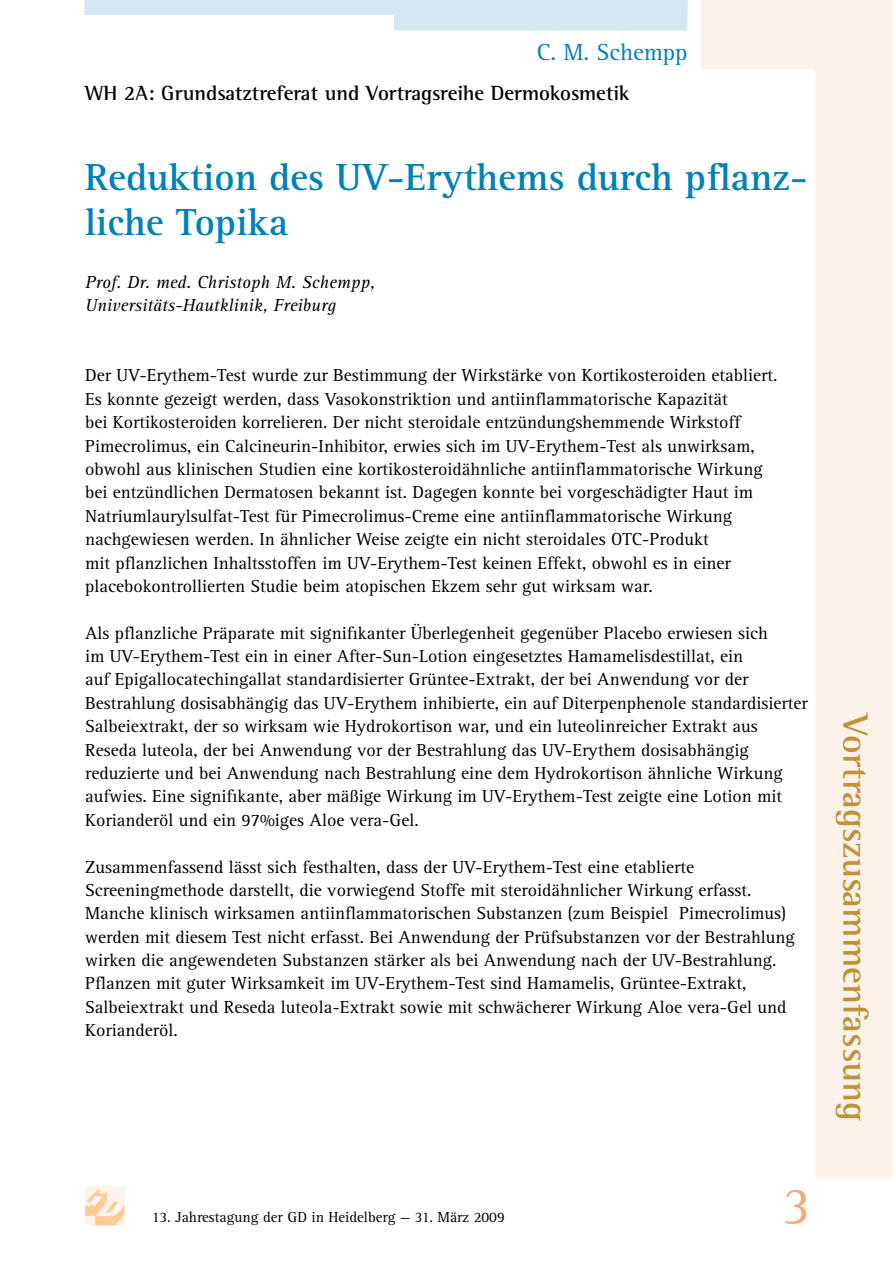
<style>
.page{position:relative;width:893px;height:1263px;background:#fff}
.page>*{position:absolute;margin:0;border:0;box-sizing:border-box;transform-origin:0 0}
.t1{font:54px "Agfa Rotis Serif";color:#f5ab75}
.t2{font:700 39px/45px "Agfa Rotis Serif";color:#0081b8}
.t3{font:700 36px "Agfa Rotis Semi Serif";color:#be9237}
.t4{font:24px "Agfa Rotis Serif";color:#0081b8}
.t5{font:700 21px "Agfa Rotis Semi Serif";color:#000}
.t6{font:18px/23.4px "Agfa Rotis Serif";color:#000}
.t7{font:italic 18px/23.4px "Agfa Rotis Serif";color:#000}
.t8{font:15px "Agfa Rotis Serif";color:#000}
</style>
<div class="page">
<svg style="left:701px;top:21px;width:192px;height:1157px"></svg>
<div style="left:85px;top:1186px;width:39px;height:39px;background:#fef4ec"></div>
<svg style="left:85px;top:1189px;width:39px;height:36px"></svg>
<svg style="left:84px;top:0;width:603px;height:31px"></svg>
<div style="left:701px;top:0;width:192px;height:21px;background:#fcf2ea"></div>
<h3 class="t4" style="left:537px;top:38px;width:152px">C. M. Schempp</h3>
<p class="t5" style="left:85px;top:81px;width:546px">WH 2A: Grundsatztreferat und Vortragsreihe Dermokosmetik</p>
<h2 class="t2" style="left:85px;top:155px;width:724px">Reduktion des UV-Erythems durch pflanz&shy;liche Topika</h2>
<p class="t7" style="left:85px;top:271px;width:292px">Prof. Dr. med. Christoph M. Schempp,<br>Universitäts-Hautklinik, Freiburg</p>
<p class="t6" style="left:85px;top:364px;width:694px">Der UV-Erythem-Test wurde zur Bestimmung der Wirkstärke von Kortikosteroiden etabliert.<br>Es konnte gezeigt werden, dass Vasokonstriktion und antiinflammatorische Kapazität<br>bei Kortikosteroiden korrelieren. Der nicht steroidale entzündungshemmende Wirkstoff Pimecrolimus, ein Calcineurin-Inhibitor, erwies sich im UV-Erythem-Test als unwirksam, obwohl aus klinischen Studien eine kortikosteroidähnliche antiinflammatorische Wirkung bei entzündlichen Dermatosen bekannt ist. Dagegen konnte bei vorgeschädigter Haut im Natriumlaurylsulfat-Test für Pimecrolimus-Creme eine antiinflammatorische Wirkung nachgewiesen werden. In ähnlicher Weise zeigte ein nicht steroidales OTC-Produkt<br>mit pflanzlichen Inhaltsstoffen im UV-Erythem-Test keinen Effekt, obwohl es in einer placebokontrollierten Studie beim atopischen Ekzem sehr gut wirksam war.</p>
<p class="t6" style="left:85px;top:621px;width:724px">Als pflanzliche Präparate mit signifikanter Überlegenheit gegenüber Placebo erwiesen sich<br>im UV-Erythem-Test ein in einer After-Sun-Lotion eingesetztes Hamamelisdestillat, ein<br>auf Epigallocatechingallat standardisierter Grüntee-Extrakt, der bei Anwendung vor der Bestrahlung dosisabhängig das UV-Erythem inhibierte, ein auf Diterpenphenole standardisierter Salbeiextrakt, der so wirksam wie Hydrokortison war, und ein luteolinreicher Extrakt aus Reseda luteola, der bei Anwendung vor der Bestrahlung das UV-Erythem dosisabhängig reduzierte und bei Anwendung nach Bestrahlung eine dem Hydrokortison ähnliche Wirkung aufwies. Eine signifikante, aber mäßige Wirkung im UV-Erythem-Test zeigte eine Lotion mit Korianderöl und ein 97%iges Aloe vera-Gel.</p>
<p class="t6" style="left:85px;top:855px;width:711px">Zusammenfassend lässt sich festhalten, dass der UV-Erythem-Test eine etablierte Screeningmethode darstellt, die vorwiegend Stoffe mit steroidähnlicher Wirkung erfasst.<br>Manche klinisch wirksamen antiinflammatorischen Substanzen (zum Beispiel Pimecrolimus) werden mit diesem Test nicht erfasst. Bei Anwendung der Prüfsubstanzen vor der Bestrahlung wirken die angewendeten Substanzen stärker als bei Anwendung nach der UV-Bestrahlung.<br>Pflanzen mit guter Wirksamkeit im UV-Erythem-Test sind Hamamelis, Grüntee-Extrakt, Salbeiextrakt und Reseda luteola-Extrakt sowie mit schwächerer Wirkung Aloe vera-Gel und Korianderöl.</p>
<p class="t8" style="left:152px;top:1208px;width:355px">13. Jahrestagung der GD in Heidelberg — 31. März 2009</p>
<h1 class="t1" style="left:783px;top:1175px;width:30px">3</h1>
<h3 class="t3" style="left:877px;top:714px;width:409px;rotate:90deg">Vortragszusammenfassung</h3>
</div>
